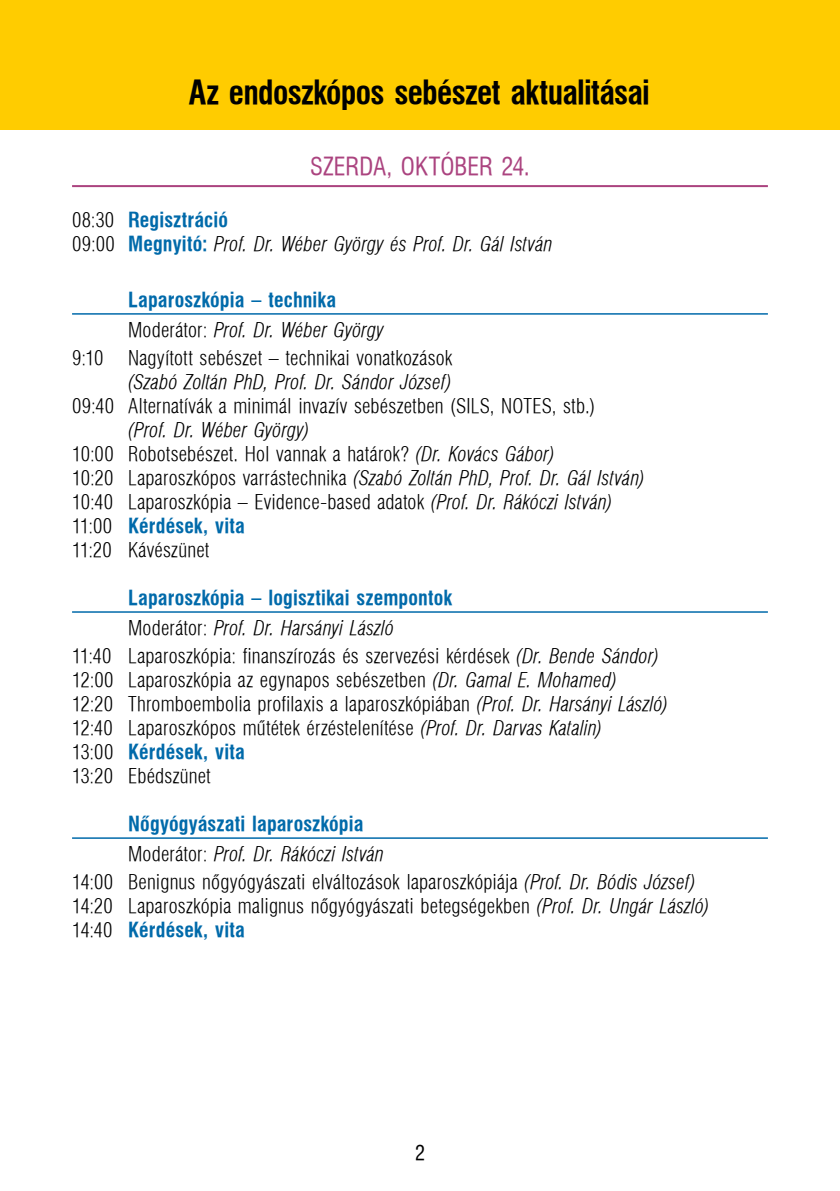
<style>
.page{position:relative;width:840px;height:1191px;background:#fff}
.page>*{position:absolute;margin:0;border:0;box-sizing:border-box;transform-origin:0 0}
.t1{font:700 32px "Swiss 721 Cn PFL";letter-spacing:-.02em;color:#000}
.t2{font:24px "Swiss 721 Cn PFL";color:#ab437f}
.t3{font:20px/24px "Swiss 721 Lt Cn PFL";letter-spacing:.01em;color:#000}
.t4{font:700 20px "Swiss 721 Cn PFL";letter-spacing:.01em;color:#006aaa}
.t5{font:italic 20px "Swiss 721 Lt Cn PFL";letter-spacing:.005em;color:#000}
.t6{font:20px "Swiss 721 Cn PFL";color:#000}
.s1{font-family:"Swiss 721 Lt Cn PFL";font-weight:400;color:#000}
.s2{font-style:normal}
.s3{font-family:"Swiss 721 Cn PFL";font-weight:700;font-style:normal;color:#006aaa}
.s4{font-style:italic}
</style>
<div class="page">
<div style="left:0;top:0;width:839px;height:129px;background:#fc0"></div>
<hr style="left:72px;top:185px;width:695px;height:2px;background:#ab437f">
<hr style="left:72px;top:313px;width:695px;height:2px;background:#006aaa">
<hr style="left:72px;top:611px;width:695px;height:2px;background:#006aaa">
<hr style="left:72px;top:837px;width:695px;height:2px;background:#006aaa">
<h1 class="t1" style="left:189px;top:71px;width:462px">Az endoszkópos sebészet aktualitásai</h1>
<p class="t2" style="left:310px;top:150px;width:221px">SZERDA, OKTÓBER 24.</p>
<p class="t4" style="left:72px;top:207px;width:157px"><span class="s1">08:30</span> Regisztráció</p>
<p class="t5" style="left:72px;top:232px;width:482px"><span class="s2">09:00</span> <span class="s3">Megnyitó:</span> Prof. Dr. Wéber György és Prof. Dr. Gál István</p>
<p class="t4" style="left:128px;top:287px;width:209px">Laparoszkópia – technika</p>
<p class="t3" style="left:72px;top:316px;width:381px;line-height:28px;text-indent:56px">Moderátor: <span class="s4">Prof. Dr. Wéber György<br></span>9:10 Nagyított sebészet – technikai vonatkozások</p>
<p class="t5" style="left:128px;top:370px;width:325px">(Szabó Zoltán PhD, Prof. Dr. Sándor József)</p>
<p class="t3" style="left:72px;top:394px;width:524px">09:40 Alternatívák a minimál invazív sebészetben (SILS, NOTES, stb.)</p>
<p class="t3" style="left:72px;top:418px;width:574px;text-indent:56px"><span class="s4">(Prof. Dr. Wéber György)<br></span>10:00 Robotsebészet. Hol vannak a határok? <span class="s4">(Dr. Kovács Gábor)<br></span>10:20 Laparoszkópos varrástechnika <span class="s4">(Szabó Zoltán PhD, Prof. Dr. Gál István)<br></span>10:40 Laparoszkópia – Evidence-based adatok <span class="s4">(Prof. Dr. Rákóczi István)</span></p>
<p class="t4" style="left:72px;top:513px;width:174px"><span class="s1">11:00</span> Kérdések, vita</p>
<p class="t3" style="left:72px;top:538px;width:139px">11:20 Kávészünet</p>
<p class="t4" style="left:128px;top:585px;width:325px">Laparoszkópia – logisztikai szempontok</p>
<p class="t3" style="left:72px;top:614px;width:588px;line-height:28px;text-indent:56px">Moderátor: <span class="s4">Prof. Dr. Harsányi László<br></span>11:40 Laparoszkópia: finanszírozás és szervezési kérdések <span class="s4">(Dr. Bende Sándor)</span></p>
<p class="t3" style="left:72px;top:668px;width:597px">12:00 Laparoszkópia az egynapos sebészetben <span class="s4">(Dr. Gamal E. Mohamed)<br></span>12:20 Thromboembolia profilaxis a laparoszkópiában <span class="s4">(Prof. Dr. Harsányi László)<br></span>12:40 Laparoszkópos műtétek érzéstelenítése <span class="s4">(Prof. Dr. Darvas Katalin)</span></p>
<p class="t4" style="left:72px;top:739px;width:174px"><span class="s1">13:00</span> Kérdések, vita</p>
<p class="t3" style="left:72px;top:764px;width:140px">13:20 Ebédszünet</p>
<p class="t4" style="left:128px;top:811px;width:236px">Nőgyógyászati laparoszkópia</p>
<p class="t3" style="left:72px;top:840px;width:625px;line-height:28px;text-indent:56px">Moderátor: <span class="s4">Prof. Dr. Rákóczi István<br></span>14:00 Benignus nőgyógyászati elváltozások laparoszkópiája <span class="s4">(Prof. Dr. Bódis József)</span></p>
<p class="t3" style="left:72px;top:894px;width:638px">14:20 Laparoszkópia malignus nőgyógyászati betegségekben <span class="s4">(Prof. Dr. Ungár László)</span></p>
<p class="t4" style="left:72px;top:917px;width:174px"><span class="s1">14:40</span> Kérdések, vita</p>
<p class="t6" style="left:415px;top:1140px;width:11px">2</p>
</div>
